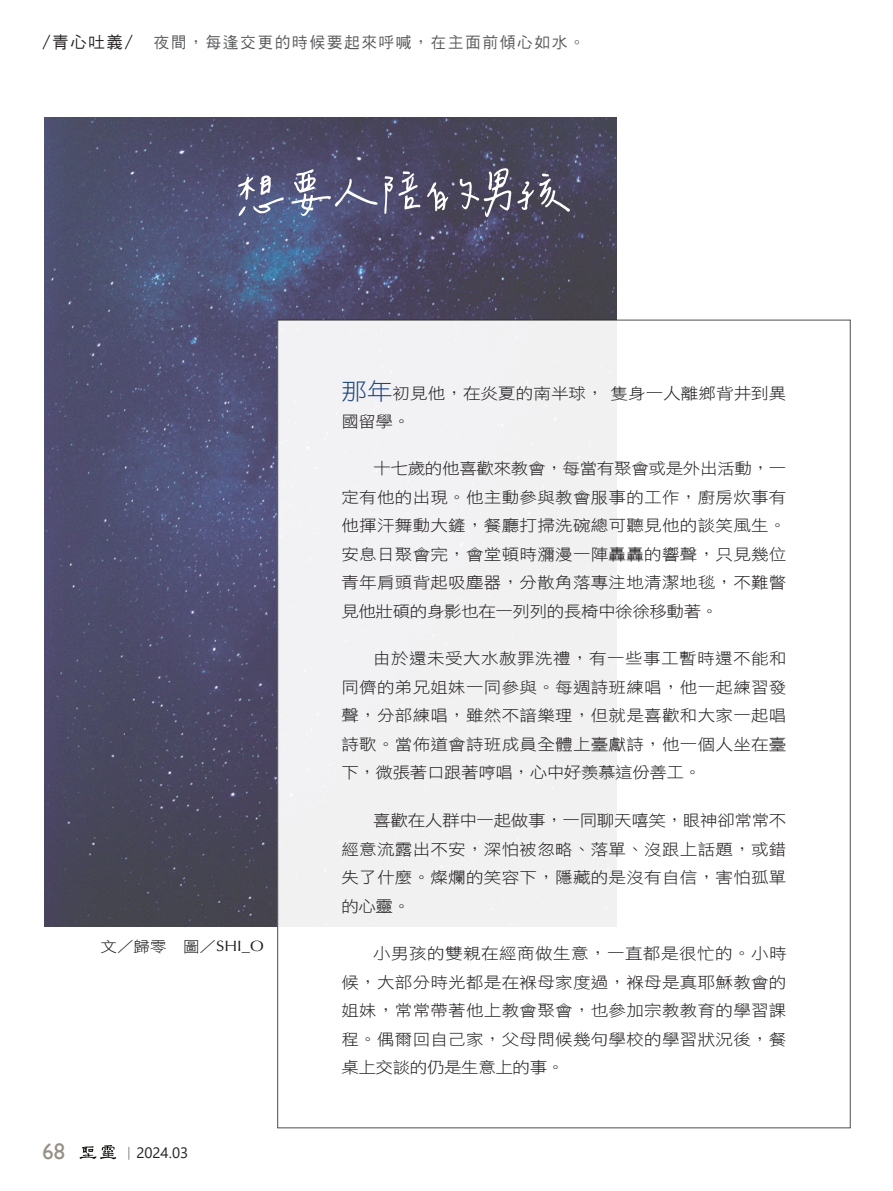
<style>
.page{position:relative;width:893px;height:1191px;background:#fff}
.page>*{position:absolute;margin:0;border:0;box-sizing:border-box;transform-origin:0 0}
.題目_凝書體{font:100 61.5px "Chen Yuluoyan";color:#fff}
.t1{font:22.5px "Gill Sans";color:#959086}
.作者{font:16.5px "DF Hei W5 WINP BF";color:#231f20}
.Normal-首段{font:15.75px/28.5px "DF Hei W3 WIN BF";letter-spacing:.015em;color:#231f20;text-align:justify;scale:1.11 1}
.作者-2{font:15.75px "DF Hei W5 WIN BF";letter-spacing:.1em;color:#57585a}
.t2{font:15px "Segoe UI";color:#231f20}
.作者-3{font:14.85px "DF Hei W3 WIN BF";color:#231f20;scale:1.11 1}
.s1{font-family:"Optima"}
.s2{font-family:"Adobe Ming Std";font-weight:300}
.s3{font-size:22.95px;color:#1e4680}
</style>
<div class="page">
<img style="left:45px;top:117px;width:572px;height:809px">
<svg style="left:277px;top:320px;width:574px;height:808px"></svg>
<svg style="left:80px;top:1145px;width:36px;height:14px"></svg>
<p class="作者" style="left:43px;top:34px;width:92px">/青心吐義/</p>
<p class="作者-2" style="left:153px;top:34px;width:433px">夜間，每逢交更的時候要起來呼喊，在主面前傾心如水。</p>
<p class="題目_凝書體" style="left:235px;top:156px;width:339px">想要人陪的男孩</p>
<p class="作者-3" style="left:101px;top:939px;width:148px">文／歸零　圖／<span class="s1">SHI_O</span></p>
<h2 class="t1" style="left:43px;top:1138px;width:24px">68</h2>
<p class="t2" style="left:121px;top:1138px;width:68px"><span class="s2">｜</span>2024.03</p>
<p class="Normal-首段" style="left:341px;top:379px;width:402px;line-height:27.6px"><span class="s3">那年</span>初見他，在炎夏的南半球，隻身一人離鄉背井到異國留學。</p>
<p class="Normal-首段" style="left:341px;top:454px;width:402px;text-indent:32px">十七歲的他喜歡來教會，每當有聚會或是外出活動，一定有他的出現。他主動參與教會服事的工作，廚房炊事有他揮汗舞動大鏟，餐廳打掃洗碗總可聽見他的談笑風生。安息日聚會完，會堂頓時瀰漫一陣轟轟的響聲，只見幾位青年肩頭背起吸塵器，分散角落專注地清潔地毯，不難瞥見他壯碩的身影也在一列列的長椅中徐徐移動著。</p>
<p class="Normal-首段" style="left:341px;top:644px;width:403px;text-indent:32px">由於還未受大水赦罪洗禮，有一些事工暫時還不能和同儕的弟兄姐妹一同參與。每週詩班練唱，他一起練習發聲，分部練唱，雖然不諳樂理，但就是喜歡和大家一起唱詩歌。當佈道會詩班成員全體上臺獻詩，他一個人坐在臺下，微張著口跟著哼唱，心中好羨慕這份善工。</p>
<p class="Normal-首段" style="left:341px;top:806px;width:402px;text-indent:32px">喜歡在人群中一起做事，一同聊天嘻笑，眼神卻常常不經意流露出不安，深怕被忽略、落單、沒跟上話題，或錯失了什麼。燦爛的笑容下，隱藏的是沒有自信，害怕孤單的心靈。</p>
<p class="Normal-首段" style="left:341px;top:939px;width:403px;text-indent:32px">小男孩的雙親在經商做生意，一直都是很忙的。小時候，大部分時光都是在褓母家度過，褓母是真耶穌教會的姐妹，常常帶著他上教會聚會，也參加宗教教育的學習課程。偶爾回自己家，父母問候幾句學校的學習狀況後，餐桌上交談的仍是生意上的事。</p>
</div>
